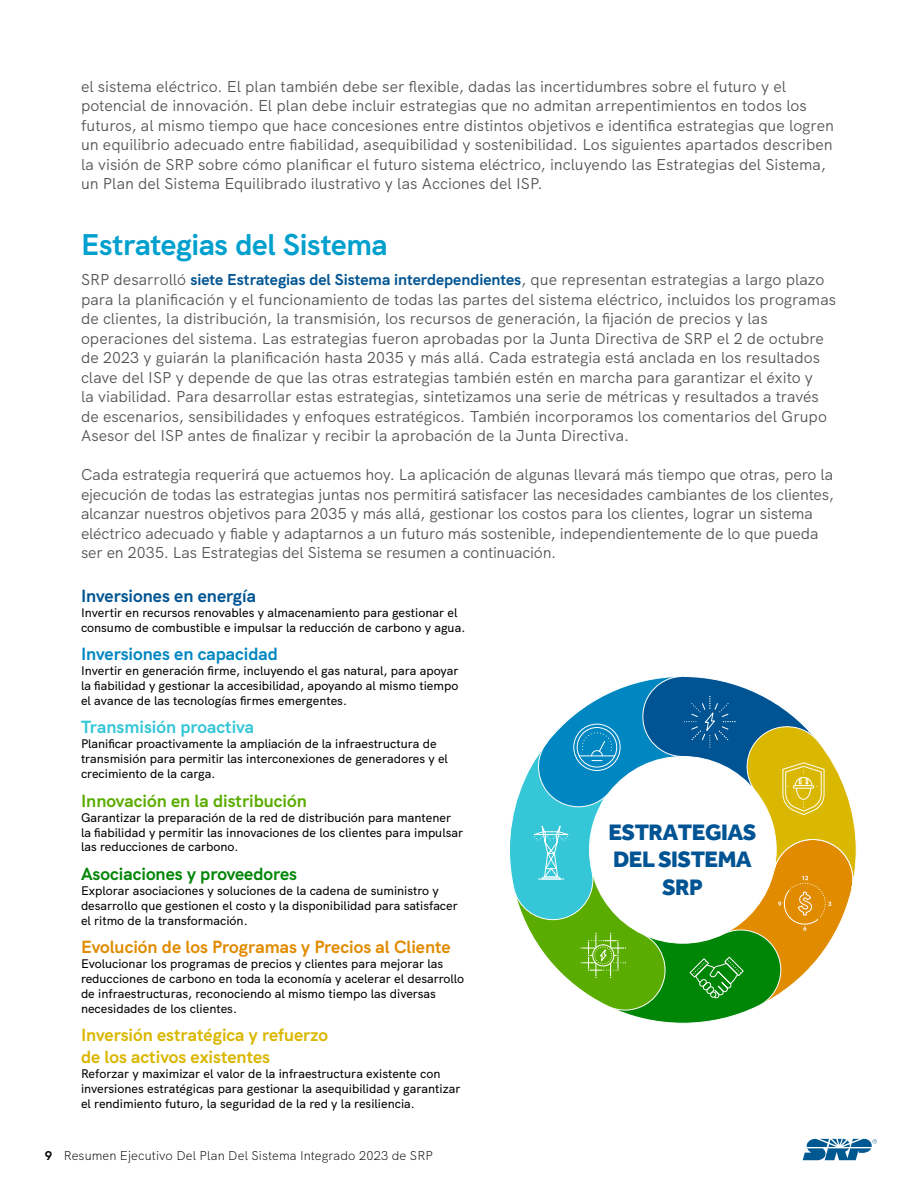
<style>
.page{position:relative;width:918px;height:1188px;background:#fff}
.page>*{position:absolute;margin:0;border:0;box-sizing:border-box;transform-origin:0 0}
.t1{font:700 30px "SRP Sans";letter-spacing:-.01em;color:#00a0ce}
.t2{font:800 22.95px/27.6px "Effra";letter-spacing:-.02em;color:#005493;text-align:center}
.t3{font:700 17.7px/21.1px "SRP Sans";color:#dab700}
.t4{font:700 17.7px "SRP Sans";color:#e18b00}
.t5{font:700 17.7px "SRP Sans";color:#5bac00}
.t6{font:700 17.7px "SRP Sans";color:#008607}
.t7{font:700 17.7px "SRP Sans";color:#0087c1}
.t8{font:700 17.7px "SRP Sans";color:#005493}
.t9{font:700 17.7px "SRP Sans";color:#35c6d7}
.t10{font:15.75px/19.5px "SRP Sans";letter-spacing:-.005em;color:#545553}
.t11{font:300 12.75px "SRP Sans";letter-spacing:.01em;color:#000}
.t12{font:500 12.45px/15px "SRP Sans";color:#000}
.s1{font-weight:700;color:#005493}
.s2{font-weight:700}
</style>
<div class="page">
<svg style="left:803px;top:1139px;width:74px;height:21px"></svg>
<svg style="left:509px;top:676px;width:347px;height:347px"></svg>
<p class="t10" style="left:81px;top:75px;width:754px">el sistema eléctrico. El plan también debe ser flexible, dadas las incertidumbres sobre el futuro y el potencial de innovación. El plan debe incluir estrategias que no admitan arrepentimientos en todos los futuros, al mismo tiempo que hace concesiones entre distintos objetivos e identifica estrategias que logren un equilibrio adecuado entre fiabilidad, asequibilidad y sostenibilidad. Los siguientes apartados describen la visión de SRP sobre cómo planificar el futuro sistema eléctrico, incluyendo las Estrategias del Sistema, un Plan del Sistema Equilibrado ilustrativo y las Acciones del ISP.</p>
<h1 class="t1" style="left:81px;top:221px;width:308px">Estrategias del Sistema</h1>
<p class="t10" style="left:81px;top:269px;width:757px">SRP desarrolló <span class="s1">siete Estrategias del Sistema interdependientes</span>, que representan estrategias a largo plazo para la planificación y el funcionamiento de todas las partes del sistema eléctrico, incluidos los programas de clientes, la distribución, la transmisión, los recursos de generación, la fijación de precios y las operaciones del sistema. Las estrategias fueron aprobadas por la Junta Directiva de SRP el 2 de octubre de 2023 y guiarán la planificación hasta 2035 y más allá. Cada estrategia está anclada en los resultados clave del ISP y depende de que las otras estrategias también estén en marcha para garantizar el éxito y<br>la viabilidad. Para desarrollar estas estrategias, sintetizamos una serie de métricas y resultados a través de escenarios, sensibilidades y enfoques estratégicos. También incorporamos los comentarios del Grupo Asesor del ISP antes de finalizar y recibir la aprobación de la Junta Directiva.</p>
<p class="t10" style="left:81px;top:464px;width:754px">Cada estrategia requerirá que actuemos hoy. La aplicación de algunas llevará más tiempo que otras, pero la ejecución de todas las estrategias juntas nos permitirá satisfacer las necesidades cambiantes de los clientes, alcanzar nuestros objetivos para 2035 y más allá, gestionar los costos para los clientes, lograr un sistema eléctrico adecuado y fiable y adaptarnos a un futuro más sostenible, independientemente de lo que pueda ser en 2035. Las Estrategias del Sistema se resumen a continuación.</p>
<p class="t8" style="left:81px;top:582px;width:177px">Inversiones en energía</p>
<p class="t12" style="left:81px;top:604px;width:386px">Invertir en recursos renovables y almacenamiento para gestionar el consumo de combustible e impulsar la reducción de carbono y agua.</p>
<p class="t7" style="left:81px;top:640px;width:198px">Inversiones en capacidad</p>
<p class="t12" style="left:81px;top:662px;width:379px;text-align:justify">Invertir en generación firme, incluyendo el gas natural, para apoyar la fiabilidad y gestionar la accesibilidad, apoyando al mismo tiempo el avance de las tecnologías firmes emergentes.</p>
<p class="t9" style="left:81px;top:713px;width:175px">Transmisión proactiva</p>
<p class="t12" style="left:81px;top:735px;width:369px">Planificar proactivamente la ampliación de la infraestructura de transmisión para permitir las interconexiones de generadores y el crecimiento de la carga.</p>
<p class="t5" style="left:81px;top:787px;width:227px">Innovación en la distribución</p>
<p class="t12" style="left:81px;top:809px;width:384px">Garantizar la preparación de la red de distribución para mantener la fiabilidad y permitir las innovaciones de los clientes para impulsar las reducciones de carbono.</p>
<p class="t6" style="left:81px;top:860px;width:218px">Asociaciones y proveedores</p>
<p class="t12" style="left:81px;top:882px;width:378px">Explorar asociaciones y soluciones de la cadena de suministro y desarrollo que gestionen el costo y la disponibilidad para satisfacer el ritmo de la transformación.</p>
<p class="t4" style="left:81px;top:933px;width:371px">Evolución de los Programas y Precios al Cliente</p>
<p class="t12" style="left:81px;top:955px;width:385px">Evolucionar los programas de precios y clientes para mejorar las reducciones de carbono en toda la economía y acelerar el desarrollo de infraestructuras, reconociendo al mismo tiempo las diversas necesidades de los clientes.</p>
<p class="t3" style="left:81px;top:1023px;width:249px">Inversión estratégica y refuerzo de los activos existentes</p>
<p class="t12" style="left:81px;top:1065px;width:381px">Reforzar y maximizar el valor de la infraestructura existente con inversiones estratégicas para gestionar la asequibilidad y garantizar el rendimiento futuro, la seguridad de la red y la resiliencia.</p>
<p class="t11" style="left:45px;top:1146px;width:390px"><span class="s2">9</span> Resumen Ejecutivo Del Plan Del Sistema Integrado 2023 de SRP</p>
<h2 class="t2" style="left:609px;top:818px;width:149px">ESTRATEGIAS<br>DEL SISTEMA<br>SRP</h2>
</div>
